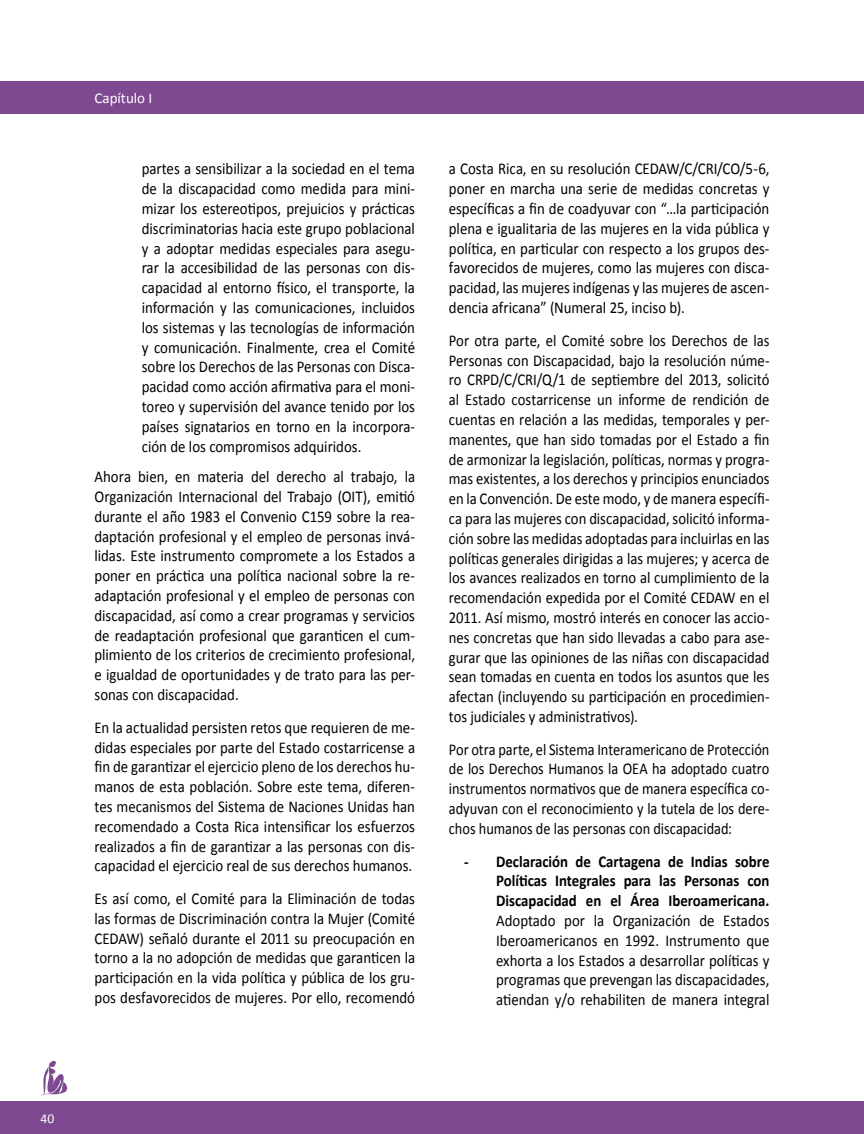
<style>
.page{position:relative;width:864px;height:1134px;background:#fff}
.page>*{position:absolute;margin:0;border:0;box-sizing:border-box;transform-origin:0 0}
.t1{font:16.5px/19.8px "Calibri";color:#000;text-align:justify;scale:.9 1}
.t2{font:16.5px/19.8px "Calibri";color:#000;text-align:justify;scale:.89 1}
.t3{font:16.5px/19.8px "Calibri";color:#000;text-align:justify;scale:.87 1}
.t4{font:700 16.5px/19.8px "Calibri";color:#000;text-align:justify;scale:.9 1}
.t5{font:15px "Calibri";color:#fff}
.t6{font:13.5px "Calibri";color:#fff}
</style>
<div class="page">
<div style="left:0;top:81px;width:864px;height:33px;background:#7e4990"></div>
<div style="left:0;top:1101px;width:864px;height:33px;background:#7e4990"></div>
<svg style="left:41px;top:1061px;width:27px;height:35px"></svg>
<p class="t5" style="left:94px;top:88px;width:59px">Capítulo I</p>
<p class="t1" style="left:142px;top:159px;width:305px">partes a sensibilizar a la sociedad en el tema de la discapacidad como medida para mini&shy;mizar los estereotipos, prejuicios y prácticas discriminatorias hacia este grupo poblacional y a adoptar medidas especiales para asegu&shy;rar la accesibilidad de las personas con dis&shy;capacidad al entorno físico, el transporte, la información y las comunicaciones, incluidos los sistemas y las tecnologías de información y comunicación. Finalmente, crea el Comité sobre los Derechos de las Personas con Disca&shy;pacidad como acción afirmativa para el moni&shy;toreo y supervisión del avance tenido por los países signatarios en torno en la incorpora&shy;ción de los compromisos adquiridos.</p>
<p class="t1" style="left:94px;top:467px;width:358px">Ahora bien, en materia del derecho al trabajo, la Organización Internacional del Trabajo (OIT), emitió durante el año 1983 el Convenio C159 sobre la rea&shy;daptación profesional y el empleo de personas invá&shy;lidas. Este instrumento compromete a los Estados a poner en práctica una política nacional sobre la re&shy;adaptación profesional y el empleo de personas con discapacidad, así como a crear programas y servicios de readaptación profesional que garanticen el cum&shy;plimiento de los criterios de crecimiento profesional, e igualdad de oportunidades y de trato para las per&shy;sonas con discapacidad.</p>
<p class="t1" style="left:94px;top:717px;width:358px">En la actualidad persisten retos que requieren de me&shy;didas especiales por parte del Estado costarricense a fin de garantizar el ejercicio pleno de los derechos hu&shy;manos de esta población. Sobre este tema, diferen&shy;tes mecanismos del Sistema de Naciones Unidas han recomendado a Costa Rica intensificar los esfuerzos realizados a fin de garantizar a las personas con dis&shy;capacidad el ejercicio real de sus derechos humanos.</p>
<p class="t1" style="left:94px;top:889px;width:358px">Es así como, el Comité para la Eliminación de todas las formas de Discriminación contra la Mujer (Comité CEDAW) señaló durante el 2011 su preocupación en torno a la no adopción de medidas que garanticen la participación en la vida política y pública de los gru&shy;pos desfavorecidos de mujeres. Por ello, recomendó</p>
<p class="t1" style="left:449px;top:159px;width:358px">a Costa Rica, en su resolución CEDAW/C/CRI/CO/5-6, poner en marcha una serie de medidas concretas y específicas a fin de coadyuvar con “…la participación plena e igualitaria de las mujeres en la vida pública y política, en particular con respecto a los grupos des&shy;favorecidos de mujeres, como las mujeres con disca&shy;pacidad, las mujeres indígenas y las mujeres de ascen&shy;dencia africana” (Numeral 25, inciso b).</p>
<p class="t2" style="left:449px;top:330px;width:362px">Por otra parte, el Comité sobre los Derechos de las Personas con Discapacidad, bajo la resolución núme&shy;ro CRPD/C/CRI/Q/1 de septiembre del 2013, solicitó al Estado costarricense un informe de rendición de cuentas en relación a las medidas, temporales y per&shy;manentes, que han sido tomadas por el Estado a fin de armonizar la legislación, políticas, normas y progra&shy;mas existentes, a los derechos y principios enunciados en la Convención. De este modo, y de manera específi&shy;ca para las mujeres con discapacidad, solicitó informa&shy;ción sobre las medidas adoptadas para incluirlas en las políticas generales dirigidas a las mujeres; y acerca de los avances realizados en torno al cumplimiento de la recomendación expedida por el Comité CEDAW en el 2011. Así mismo, mostró interés en conocer las accio&shy;nes concretas que han sido llevadas a cabo para ase&shy;gurar que las opiniones de las niñas con discapacidad sean tomadas en cuenta en todos los asuntos que les afectan (incluyendo su participación en procedimien&shy;tos judiciales y administrativos).</p>
<p class="t3" style="left:449px;top:739px;width:370px">Por otra parte, el Sistema Interamericano de Protección de los Derechos Humanos la OEA ha adoptado cuatro instrumentos normativos que de manera específica co&shy;adyuvan con el reconocimiento y la tutela de los dere&shy;chos humanos de las personas con discapacidad:</p>
<p class="t4" style="left:496px;top:851px;width:305px;text-indent:-32px">- Declaración de Cartagena de Indias sobre Políticas Integrales para las Personas con Discapacidad en el Área Iberoamericana.</p>
<p class="t1" style="left:496px;top:911px;width:305px">Adoptado por la Organización de Estados Iberoamericanos en 1992. Instrumento que exhorta a los Estados a desarrollar políticas y programas que prevengan las discapacidades, atiendan y/o rehabiliten de manera integral</p>
<p class="t6" style="left:41px;top:1110px;width:15px">40</p>
</div>
